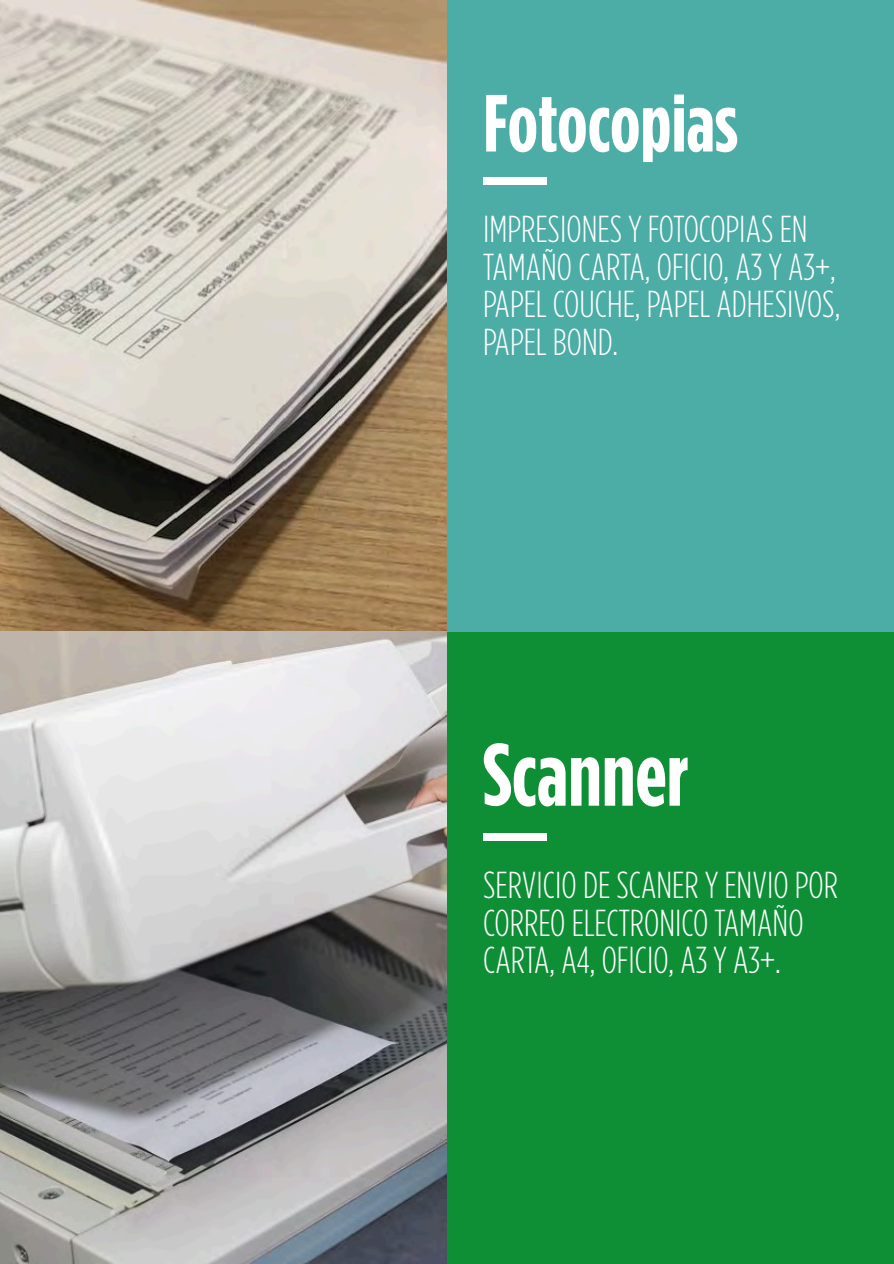
<style>
.page{position:relative;width:894px;height:1264px;background:#fff}
.page>*{position:absolute;margin:0;border:0;box-sizing:border-box;transform-origin:0 0}
.t1{font:700 88.8px "Gotham Condensed";color:#fff}
.t2{font:700 80.85px "Gotham Condensed";color:#fff}
.t3{font:300 37.5px/37.5px "Gotham Condensed";color:#fff}
</style>
<div class="page">
<img style="left:0;top:0;width:446px;height:632px">
<div style="left:446px;top:0;width:447px;height:632px;background:#4cada6"></div>
<svg style="left:0;top:632px;width:446px;height:631px"></svg>
<div style="left:446px;top:632px;width:447px;height:631px;background:#0e8f36"></div>
<div style="left:483px;top:177px;width:63px;height:8px;background:#fff"></div>
<div style="left:483px;top:833px;width:63px;height:7px;background:#fff"></div>
<h2 class="t2" style="left:483px;top:78px;width:256px">Fotocopias</h2>
<p class="t3" style="left:483px;top:210px;width:358px">IMPRESIONES Y FOTOCOPIAS EN<br>TAMAÑO CARTA, OFICIO, A3 Y A3+,<br>PAPEL COUCHE, PAPEL ADHESIVOS,<br>PAPEL BOND.</p>
<h1 class="t1" style="left:482px;top:724px;width:207px">Scanner</h1>
<p class="t3" style="left:483px;top:865px;width:356px">SERVICIO DE SCANER Y ENVIO POR<br>CORREO ELECTRONICO TAMAÑO<br>CARTA, A4, OFICIO, A3 Y A3+.</p>
</div>
